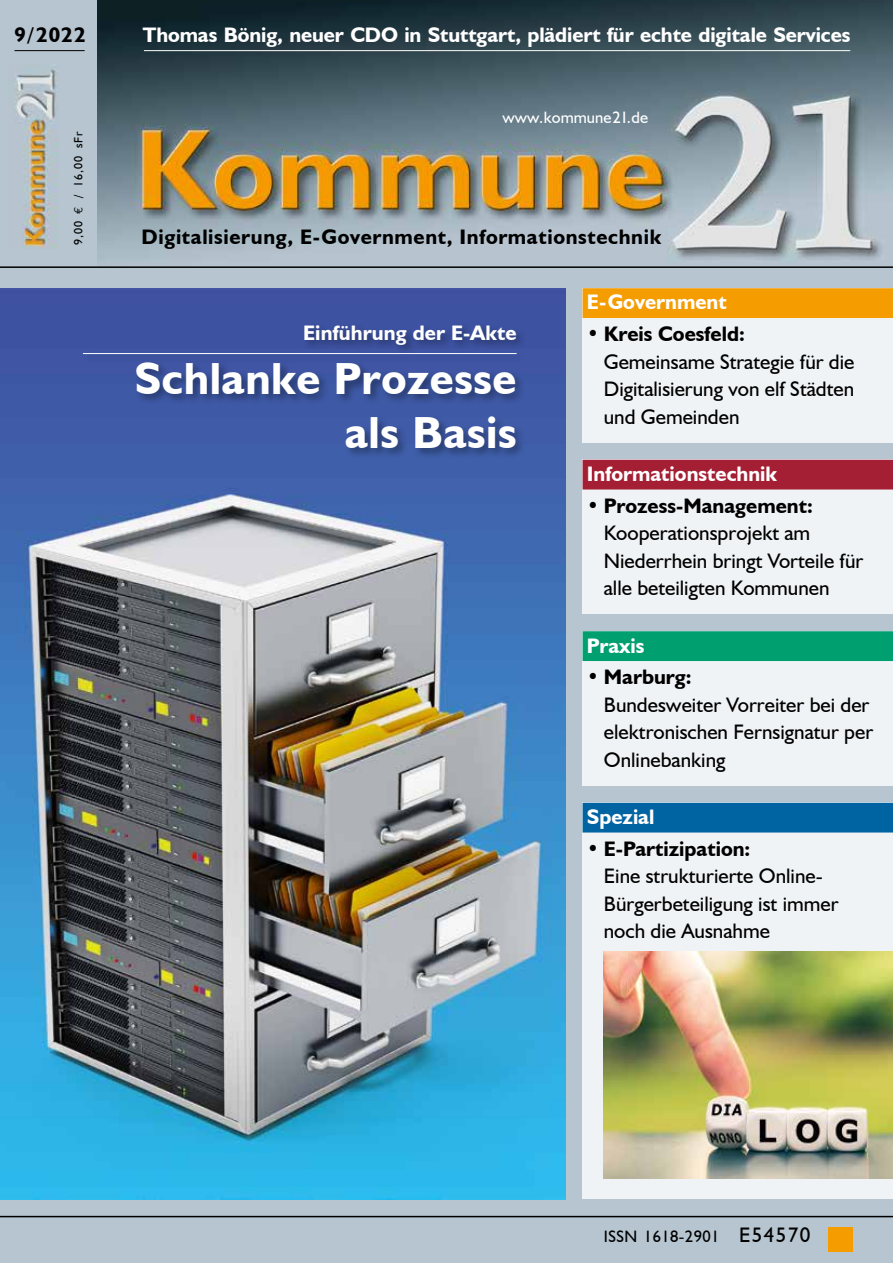
<style>
.page{position:relative;width:893px;height:1263px;background:#b6c5cf}
.page>*{position:absolute;margin:0;border:0;box-sizing:border-box;transform-origin:0 0}
.t1{font:700 45px/54px "Humanist 521 BT";letter-spacing:.01em;color:#fff;text-align:right}
.t2{font:21px/27.5px "Humanist 521 BT";color:#000}
.t3{font:700 21px "Humanist 521 BT";letter-spacing:-.005em;color:#fff}
.t4{font:700 21px "Humanist 521 BT";letter-spacing:.015em;color:#000}
.t5{font:16.5px "Humanist 521 BT";letter-spacing:.025em;color:#000}
.t6{font:16.5px "Humanist 521 BT";color:#fff}
.t7{font:12px "Humanist 521 BT";letter-spacing:.08em;color:#000}
.s1{font-family:"Euro Mono"}
.s2{font-size:21px}
</style>
<div class="page">
<div style="left:828px;top:1227px;width:24px;height:25px;background:#f59c00"></div>
<img style="left:15px;top:69px;width:43px;height:180px">
<img style="left:98px;top:0;width:795px;height:260px">
<hr style="left:0;top:1216px;width:893px;height:1px;background:#000">
<hr style="left:0;top:266px;width:893px;height:2px;background:#000">
<hr style="left:15px;top:50px;width:70px;height:1px;background:#000">
<img style="left:0;top:288px;width:566px;height:911px">
<div style="left:81px;top:323px;width:446px;height:137px;background:#000;opacity:.35"></div>
<hr style="left:83px;top:353px;width:434px;height:1px;background:#fff">
<div style="left:583px;top:803px;width:310px;height:396px;background:#f0f3f6"></div>
<div style="left:583px;top:803px;width:310px;height:29px;background:#0063a2"></div>
<img style="left:604px;top:952px;width:289px;height:226px">
<div style="left:583px;top:631px;width:310px;height:155px;background:#f0f3f6"></div>
<div style="left:583px;top:631px;width:310px;height:30px;background:#009f6f"></div>
<div style="left:583px;top:460px;width:310px;height:154px;background:#f0f3f6"></div>
<div style="left:583px;top:460px;width:310px;height:29px;background:#a51f34"></div>
<div style="left:583px;top:288px;width:310px;height:155px;background:#f0f3f6"></div>
<div style="left:583px;top:288px;width:310px;height:30px;background:#f59c00"></div>
<hr style="left:144px;top:50px;width:706px;height:1px;background:#fff">
<p class="t4" style="left:15px;top:22px;width:72px">9/2022</p>
<p class="t3" style="left:143px;top:22px;width:709px">Thomas Bönig, neuer CDO in Stuttgart, plädiert für echte digitale Services</p>
<p class="t7" style="left:71px;top:245px;width:115px;rotate:-90deg">9,00 <span class="s1">€</span> / 16,00 sFr</p>
<p class="t6" style="left:503px;top:107px;width:147px">www.kommune21.de</p>
<p class="t4" style="left:142px;top:223px;width:521px">Digitalisierung, E-Government, Informationstechnik</p>
<p class="t3" style="left:303px;top:320px;width:215px">Einführung der E-Akte</p>
<h1 class="t1" style="left:135px;top:351px;width:384px">Schlanke Prozesse als Basis</h1>
<p class="t3" style="left:587px;top:289px;width:141px">E-Government</p>
<p class="t4" style="left:587px;top:321px;width:159px">• Kreis Coesfeld:</p>
<p class="t2" style="left:604px;top:347px;width:252px;text-align:justify">Gemeinsame Strategie für die Digitalisierung von elf Städten und Gemeinden</p>
<p class="t3" style="left:587px;top:461px;width:192px">Informationstechnik</p>
<p class="t4" style="left:587px;top:492px;width:228px">• Prozess-Management:</p>
<p class="t2" style="left:604px;top:519px;width:261px">Kooperationsprojekt am<br>Niederrhein bringt Vorteile für alle beteiligten Kommunen</p>
<p class="t3" style="left:587px;top:632px;width:59px">Praxis</p>
<p class="t4" style="left:587px;top:664px;width:106px">• Marburg:</p>
<p class="t2" style="left:604px;top:690px;width:271px">Bundesweiter Vorreiter bei der elektronischen Fernsignatur per<br>Onlinebanking</p>
<p class="t3" style="left:587px;top:804px;width:69px">Spezial</p>
<p class="t4" style="left:587px;top:835px;width:165px">• E-Partizipation:</p>
<p class="t2" style="left:604px;top:862px;width:236px">Eine strukturierte Online-<br>Bürgerbeteiligung ist immer noch die Ausnahme</p>
<p class="t5" style="left:604px;top:1226px;width:208px">ISSN 1618-2901 <span class="s2">E54570</span></p>
</div>
